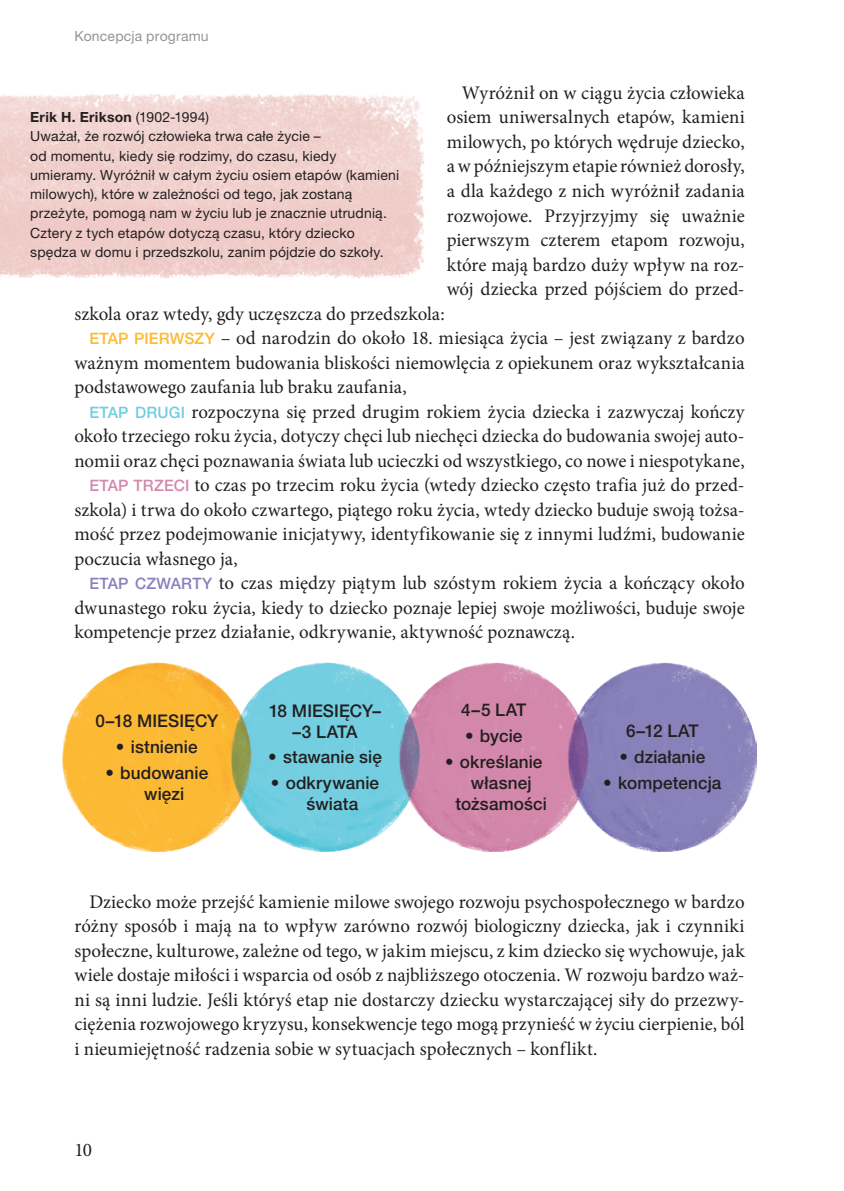
<style>
.page{position:relative;width:844px;height:1191px;background:#fff}
.page>*{position:absolute;margin:0;border:0;box-sizing:border-box;transform-origin:0 0}
.t1{font:19.25px/24.5px "Minion Pro";letter-spacing:.005em;color:#231f20;text-align:justify}
.t2{font:500 17.5px/21px "Helvetica Neue LT Pro";letter-spacing:.005em;color:#231f20;text-align:center}
.t3{font:500 15.75px "Helvetica Neue LT Pro";color:#fdb931}
.t4{font:500 15.75px "Helvetica Neue LT Pro";color:#8781bd}
.t5{font:500 15.75px "Helvetica Neue LT Pro";color:#d388ac}
.t6{font:500 15.75px "Helvetica Neue LT Pro";color:#71cee1}
.t7{font:14px/19.2px "Helvetica Neue LT Pro";letter-spacing:.015em;color:#231f20}
.t8{font:14px "Helvetica Neue LT Pro";letter-spacing:.015em;color:#939598}
.s1{font-weight:700}
.s2{font-family:"Helvetica Neue LT Pro";font-weight:500;font-size:15.75px;color:#71cee1}
</style>
<div class="page">
<img style="left:63px;top:662px;width:693px;height:190px">
<img style="left:0;top:94px;width:424px;height:184px">
<p class="t8" style="left:74px;top:28px;width:136px">Koncepcja programu</p>
<p class="t7" style="left:30px;top:107px;width:370px"><span class="s1">Erik H. Erikson</span> (1902-1994)<br>Uważał, że rozwój człowieka trwa całe życie –<br>od momentu, kiedy się rodzimy, do czasu, kiedy umieramy. Wyróżnił w całym życiu osiem etapów (kamieni milowych), które w zależności od tego, jak zostaną przeżyte, pomogą nam w życiu lub je znacznie utrudnią.<br>Cztery z tych etapów dotyczą czasu, który dziecko spędza w domu i przedszkolu, zanim pójdzie do szkoły.</p>
<p class="t1" style="left:446px;top:81px;width:299px;text-indent:15px">Wyróżnił on w ciągu życia człowieka osiem uniwersalnych etapów, kamieni milowych, po których wędruje dziecko, a w późniejszym etapie również dorosły, a dla każdego z nich wyróżnił zadania rozwojowe. Przyjrzyjmy się uważnie pierwszym czterem etapom rozwoju, które mają bardzo duży wpływ na roz&shy;wój dziecka przed pójściem do przed-</p>
<p class="t1" style="left:74px;top:301px;width:372px">szkola oraz wtedy, gdy uczęszcza do przedszkola:</p>
<p class="t3" style="left:89px;top:329px;width:11px">etap</p>
<p class="t3" style="left:134px;top:329px;width:11px">pierwszy</p>
<p class="t1" style="left:74px;top:326px;width:671px;text-indent:146px">– od narodzin do około 18. miesiąca życia – jest związany z bardzo ważnym momentem budowania bliskości niemowlęcia z opiekunem oraz wykształcania podstawowego zaufania lub braku zaufania,</p>
<p class="t6" style="left:89px;top:402px;width:11px">etap</p>
<p class="t6" style="left:135px;top:402px;width:12px">dru</p>
<p class="t1" style="left:74px;top:399px;width:671px;text-indent:94px"><span class="s2">gi</span> rozpoczyna się przed drugim rokiem życia dziecka i zazwyczaj kończy około trzeciego roku życia, dotyczy chęci lub niechęci dziecka do budowania swojej auto&shy;nomii oraz chęci poznawania świata lub ucieczki od wszystkiego, co nowe i niespotykane,</p>
<p class="t5" style="left:89px;top:476px;width:11px">etap</p>
<p class="t5" style="left:134px;top:476px;width:11px">trzeci</p>
<p class="t1" style="left:74px;top:473px;width:671px;text-indent:120px">to czas po trzecim roku życia (wtedy dziecko często trafia już do przed&shy;szkola) i trwa do około czwartego, piątego roku życia, wtedy dziecko buduje swoją tożsa&shy;mość przez podejmowanie inicjatywy, identyfikowanie się z innymi ludźmi, budowanie poczucia własnego ja,</p>
<p class="t4" style="left:89px;top:574px;width:11px">etap</p>
<p class="t4" style="left:135px;top:574px;width:12px">czwarty</p>
<p class="t1" style="left:74px;top:571px;width:671px;text-indent:144px">to czas między piątym lub szóstym rokiem życia a kończący około dwunastego roku życia, kiedy to dziecko poznaje lepiej swoje możliwości, buduje swoje kompetencje przez działanie, odkrywanie, aktywność poznawczą.</p>
<p class="t2" style="left:95px;top:710px;width:124px">0–18 MIESIĘCY</p>
<p class="t2" style="left:116px;top:736px;width:83px">• istnienie</p>
<p class="t2" style="left:144px;top:762px;width:65px;text-align:left;text-indent:-39px">• budowanie więzi</p>
<p class="t2" style="left:269px;top:699px;width:113px">18 MIESIĘCY– –3 LATA</p>
<p class="t2" style="left:268px;top:746px;width:115px">• stawanie się</p>
<p class="t2" style="left:306px;top:772px;width:74px;text-align:left;text-indent:-36px">• odkrywanie świata</p>
<p class="t2" style="left:461px;top:699px;width:67px">4–5 LAT</p>
<p class="t2" style="left:465px;top:725px;width:59px">• bycie</p>
<p class="t2" style="left:445px;top:751px;width:103px">• określanie własnej tożsamości</p>
<p class="t2" style="left:626px;top:720px;width:74px">6–12 LAT</p>
<p class="t2" style="left:619px;top:746px;width:87px">• działanie</p>
<p class="t2" style="left:603px;top:772px;width:120px">• kompetencja</p>
<p class="t1" style="left:74px;top:889px;width:671px;text-indent:15px">Dziecko może przejść kamienie milowe swojego rozwoju psychospołecznego w bardzo różny sposób i mają na to wpływ zarówno rozwój biologiczny dziecka, jak i czynniki społeczne, kulturowe, zależne od tego, w jakim miejscu, z kim dziecko się wychowuje, jak wiele dostaje miłości i wsparcia od osób z najbliższego otoczenia. W rozwoju bardzo waż&shy;ni są inni ludzie. Jeśli któryś etap nie dostarczy dziecku wystarczającej siły do przezwy&shy;ciężenia rozwojowego kryzysu, konsekwencje tego mogą przynieść w życiu cierpienie, ból i nieumiejętność radzenia sobie w sytuacjach społecznych – konflikt.</p>
<p class="t1" style="left:74px;top:1137px;width:19px">10</p>
</div>
